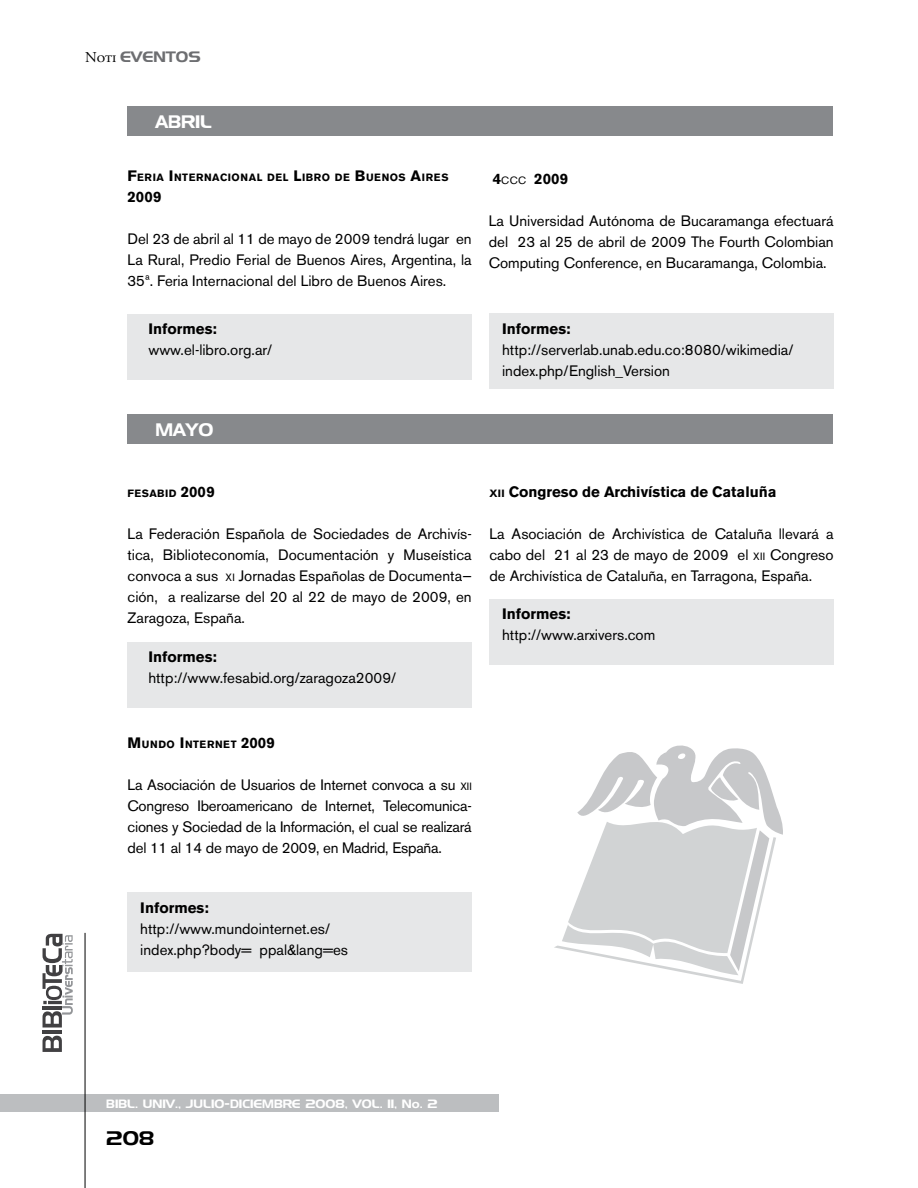
<style>
.page{position:relative;width:918px;height:1188px;background:#fff}
.page>*{position:absolute;margin:0;border:0;box-sizing:border-box;transform-origin:0 0}
.t1{font:19.5px "Denmark";color:#000}
.t2{font:18px "Denmark";color:#fff}
.t3{font:15px/21px "Akzidenz Grotesk BE";color:#000;text-align:justify}
.t4{font:700 15px "Akzidenz Grotesk BE";color:#000}
.t5{font:15px "Denmark";color:#6d6e71}
.t6{font:12px "Denmark";color:#fff}
.t7{font:700 10.5px "Akzidenz Grotesk BE";letter-spacing:.055em;color:#000}
.s1{font-family:"Adobe Garamond Regular SC";color:#000}
.s2{font-size:15px}
.s3{font-weight:400;font-size:10.5px}
.s4{font-size:10.5px}
</style>
<div class="page">
<svg style="left:43px;top:1036px;width:19px;height:16px"></svg>
<hr style="left:43px;top:1030px;width:19px;height:4px;background:#414042">
<svg style="left:43px;top:934px;width:30px;height:94px"></svg>
<div style="left:0;top:1094px;width:498px;height:17px;background:#bcbec0"></div>
<hr style="left:85px;top:933px;width:1px;height:255px;background:#000">
<div style="left:128px;top:106px;width:705px;height:30px;background:#87898c"></div>
<div style="left:128px;top:415px;width:705px;height:29px;background:#87898c"></div>
<div style="left:128px;top:314px;width:344px;height:65px;background:#e6e7e8"></div>
<div style="left:128px;top:643px;width:344px;height:65px;background:#e6e7e8"></div>
<div style="left:489px;top:599px;width:345px;height:65px;background:#e6e7e8"></div>
<div style="left:128px;top:893px;width:344px;height:79px;background:#e6e7e8"></div>
<div style="left:489px;top:314px;width:345px;height:75px;background:#e6e7e8"></div>
<svg style="left:554px;top:746px;width:229px;height:238px"></svg>
<p class="t5" style="left:85px;top:48px;width:117px"><span class="s1">Noti</span> EVENTOS</p>
<p class="t2" style="left:156px;top:111px;width:58px">ABRIL</p>
<p class="t7" style="left:128px;top:171px;width:323px"><span class="s2">F</span>ERIA <span class="s2">I</span> NTERNACIONAL DEL <span class="s2">L</span>IBRO DE <span class="s2">B</span>UENOS <span class="s2">A</span>IRES</p>
<p class="t4" style="left:128px;top:188px;width:36px">2009</p>
<p class="t3" style="left:128px;top:228px;width:346px">Del 23 de abril al 11 de mayo de 2009 tendrá lugar en La Rural, Predio Ferial de Buenos Aires, Argentina, la 35ª. Feria Internacional del Libro de Buenos Aires.</p>
<p class="t4" style="left:148px;top:320px;width:70px">Informes:</p>
<p class="t3" style="left:148px;top:339px;width:125px">www.el-libro.org.ar/</p>
<p class="t2" style="left:156px;top:419px;width:59px">MAYO</p>
<p class="t4" style="left:493px;top:170px;width:77px">4<span class="s3">CCC</span> 2009</p>
<p class="t3" style="left:489px;top:210px;width:346px">La Universidad Autónoma de Bucaramanga efectuará del 23 al 25 de abril de 2009 The Fourth Colombian Computing Conference, en Bucaramanga, Colombia.</p>
<p class="t4" style="left:502px;top:320px;width:70px">Informes:</p>
<p class="t3" style="left:502px;top:339px;width:293px">http://serverlab.unab.edu.co:8080/wikimedia/ index.php/English_Version</p>
<p class="t7" style="left:128px;top:488px;width:89px">FESABID <span class="s2">2009</span></p>
<p class="t3" style="left:128px;top:524px;width:346px">La Federación Española de Sociedades de Archivís&shy;tica, Biblioteconomía, Documentación y Museística convoca a sus <span class="s4">XI</span> Jornadas Españolas de Documenta— ción, a realizarse del 20 al 22 de mayo de 2009, en Zaragoza, España.</p>
<p class="t4" style="left:148px;top:648px;width:70px">Informes:</p>
<p class="t3" style="left:148px;top:668px;width:249px">http://www.fesabid.org/zaragoza2009/</p>
<p class="t4" style="left:489px;top:483px;width:289px"><span class="s4">XII</span> Congreso de Archivística de Cataluña</p>
<p class="t3" style="left:489px;top:524px;width:346px">La Asociación de Archivística de Cataluña llevará a cabo del 21 al 23 de mayo de 2009 el <span class="s4">XII</span> Congreso de Archivística de Cataluña, en Tarragona, España.</p>
<p class="t4" style="left:502px;top:605px;width:70px">Informes:</p>
<p class="t3" style="left:502px;top:624px;width:155px">http://www.arxivers.com</p>
<p class="t7" style="left:128px;top:738px;width:149px"><span class="s2">M</span> UNDO <span class="s2">I</span> NTERNET <span class="s2">2009</span></p>
<p class="t3" style="left:128px;top:774px;width:346px">La Asociación de Usuarios de Internet convoca a su <span class="s4">XII </span>Congreso Iberoamericano de Internet, Telecomunica&shy;ciones y Sociedad de la Información, el cual se realizará del 11 al 14 de mayo de 2009, en Madrid, España.</p>
<p class="t4" style="left:140px;top:899px;width:70px">Informes:</p>
<p class="t3" style="left:140px;top:918px;width:209px">http://www.mundointernet.es/ index.php?body= ppal&amp;lang=es</p>
<p class="t6" style="left:106px;top:1096px;width:333px">BIBL. UNIV., JULIO-DICIEMBRE 2008, VOL. 11, No. 2</p>
<h1 class="t1" style="left:106px;top:1127px;width:49px">208</h1>
</div>
